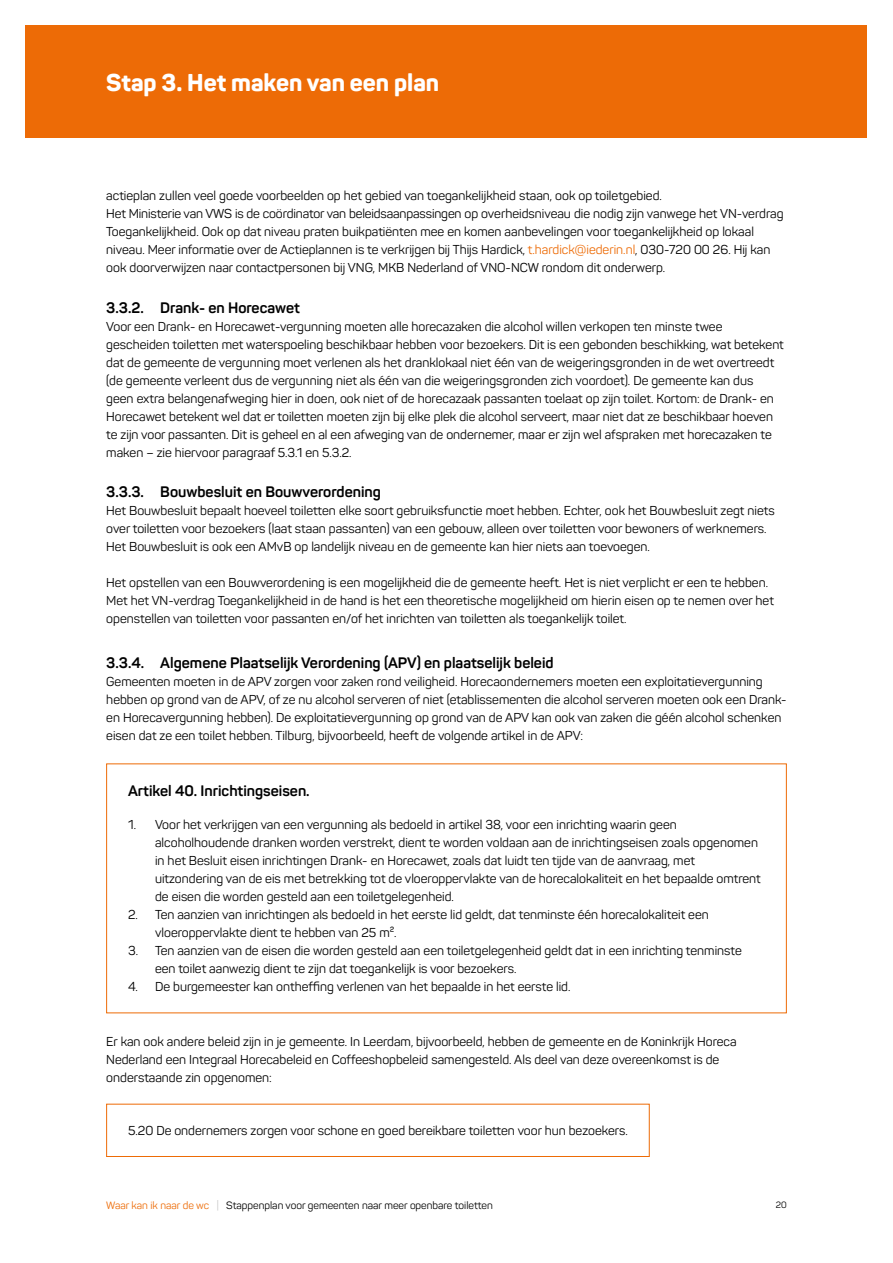
<style>
.page{position:relative;width:893px;height:1263px;background:#fff}
.page>*{position:absolute;margin:0;border:0;box-sizing:border-box;transform-origin:0 0}
.t1{font:800 24px "Panton";color:#fff}
.t2{font:700 15px "Panton";color:#000}
.t3{font:12.75px/18px "Panton";color:#000}
.t4{font:10.5px "Panton";color:#000}
.t5{font:9px "Panton";color:#000}
.s1{color:#ed6b06}
.s2{color:#c6c6c6}
</style>
<div class="page">
<div style="left:26px;top:26px;width:841px;height:112px;background:#ed6b06"></div>
<div style="left:106px;top:1104px;width:543px;height:53px;border:1px solid #ed6b06"></div>
<h1 class="t1" style="left:106px;top:67px;width:334px">Stap 3. Het maken van een plan</h1>
<p class="t3" style="left:106px;top:187px;width:679px">actieplan zullen veel goede voorbeelden op het gebied van toegankelijkheid staan, ook op toiletgebied.<br>Het Ministerie van VWS is de coördinator van beleidsaanpassingen op overheidsniveau die nodig zijn vanwege het VN-verdrag Toegankelijkheid. Ook op dat niveau praten buikpatiënten mee en komen aanbevelingen voor toegankelijkheid op lokaal niveau. Meer informatie over de Actieplannen is te verkrijgen bij Thijs Hardick, <span class="s1">t.hardick@iederin.nl</span>, 030-720 00 26. Hij kan ook doorverwijzen naar contactpersonen bij VNG, MKB Nederland of VNO-NCW rondom dit onderwerp.</p>
<p class="t2" style="left:106px;top:298px;width:195px">3.3.2. Drank- en Horecawet</p>
<p class="t3" style="left:106px;top:317px;width:679px">Voor een Drank- en Horecawet-vergunning moeten alle horecazaken die alcohol willen verkopen ten minste twee gescheiden toiletten met waterspoeling beschikbaar hebben voor bezoekers. Dit is een gebonden beschikking, wat betekent dat de gemeente de vergunning moet verlenen als het dranklokaal niet één van de weigeringsgronden in de wet overtreedt (de gemeente verleent dus de vergunning niet als één van die weigeringsgronden zich voordoet). De gemeente kan dus geen extra belangenafweging hier in doen, ook niet of de horecazaak passanten toelaat op zijn toilet. Kortom: de Drank- en Horecawet betekent wel dat er toiletten moeten zijn bij elke plek die alcohol serveert, maar niet dat ze beschikbaar hoeven te zijn voor passanten. Dit is geheel en al een afweging van de ondernemer, maar er zijn wel afspraken met horecazaken te maken – zie hiervoor paragraaf 5.3.1 en 5.3.2.</p>
<p class="t2" style="left:106px;top:483px;width:276px">3.3.3. Bouwbesluit en Bouwverordening</p>
<p class="t3" style="left:106px;top:502px;width:670px">Het Bouwbesluit bepaalt hoeveel toiletten elke soort gebruiksfunctie moet hebben. Echter, ook het Bouwbesluit zegt niets over toiletten voor bezoekers (laat staan passanten) van een gebouw, alleen over toiletten voor bewoners of werknemers.<br>Het Bouwbesluit is ook een AMvB op landelijk niveau en de gemeente kan hier niets aan toevoegen.</p>
<p class="t3" style="left:106px;top:574px;width:669px">Het opstellen van een Bouwverordening is een mogelijkheid die de gemeente heeft. Het is niet verplicht er een te hebben.<br>Met het VN-verdrag Toegankelijkheid in de hand is het een theoretische mogelijkheid om hierin eisen op te nemen over het openstellen van toiletten voor passanten en/of het inrichten van toiletten als toegankelijk toilet.</p>
<p class="t2" style="left:106px;top:654px;width:449px">3.3.4. Algemene Plaatselijk Verordening (APV) en plaatselijk beleid</p>
<p class="t3" style="left:106px;top:673px;width:682px">Gemeenten moeten in de APV zorgen voor zaken rond veiligheid. Horecaondernemers moeten een exploitatievergunning hebben op grond van de APV, of ze nu alcohol serveren of niet (etablissementen die alcohol serveren moeten ook een Drank&shy;en Horecavergunning hebben). De exploitatievergunning op grond van de APV kan ook van zaken die géén alcohol schenken eisen dat ze een toilet hebben. Tilburg, bijvoorbeeld, heeft de volgende artikel in de APV:</p>
<p class="t2" style="left:128px;top:782px;width:183px">Artikel 40. Inrichtingseisen.</p>
<p class="t3" style="left:155px;top:816px;width:607px;text-indent:-27px">1. Voor het verkrijgen van een vergunning als bedoeld in artikel 38, voor een inrichting waarin geen alcoholhoudende dranken worden verstrekt, dient te worden voldaan aan de inrichtingseisen zoals opgenomen in het Besluit eisen inrichtingen Drank- en Horecawet, zoals dat luidt ten tijde van de aanvraag, met uitzondering van de eis met betrekking tot de vloeroppervlakte van de horecalokaliteit en het bepaalde omtrent de eisen die worden gesteld aan een toiletgelegenheid.</p>
<p class="t3" style="left:155px;top:906px;width:555px;text-indent:-27px">2. Ten aanzien van inrichtingen als bedoeld in het eerste lid geldt, dat tenminste één horecalokaliteit een vloeroppervlakte dient te hebben van 25 m².</p>
<p class="t3" style="left:155px;top:942px;width:588px;text-indent:-27px">3. Ten aanzien van de eisen die worden gesteld aan een toiletgelegenheid geldt dat in een inrichting tenminste een toilet aanwezig dient te zijn dat toegankelijk is voor bezoekers.</p>
<p class="t3" style="left:128px;top:978px;width:444px">4. De burgemeester kan ontheffing verlenen van het bepaalde in het eerste lid.</p>
<p class="t3" style="left:106px;top:1033px;width:632px">Er kan ook andere beleid zijn in je gemeente. In Leerdam, bijvoorbeeld, hebben de gemeente en de Koninkrijk Horeca<br>Nederland een Integraal Horecabeleid en Coffeeshopbeleid samengesteld. Als deel van deze overeenkomst is de onderstaande zin opgenomen:</p>
<p class="t3" style="left:128px;top:1121px;width:501px">5.20 De ondernemers zorgen voor schone en goed bereikbare toiletten voor hun bezoekers.</p>
<p class="t4" style="left:106px;top:1199px;width:388px"><span class="s1">Waar kan ik naar de wc</span> <span class="s2">|</span> Stappenplan voor gemeenten naar meer openbare toiletten</p>
<p class="t5" style="left:776px;top:1199px;width:12px">20</p>
</div>
